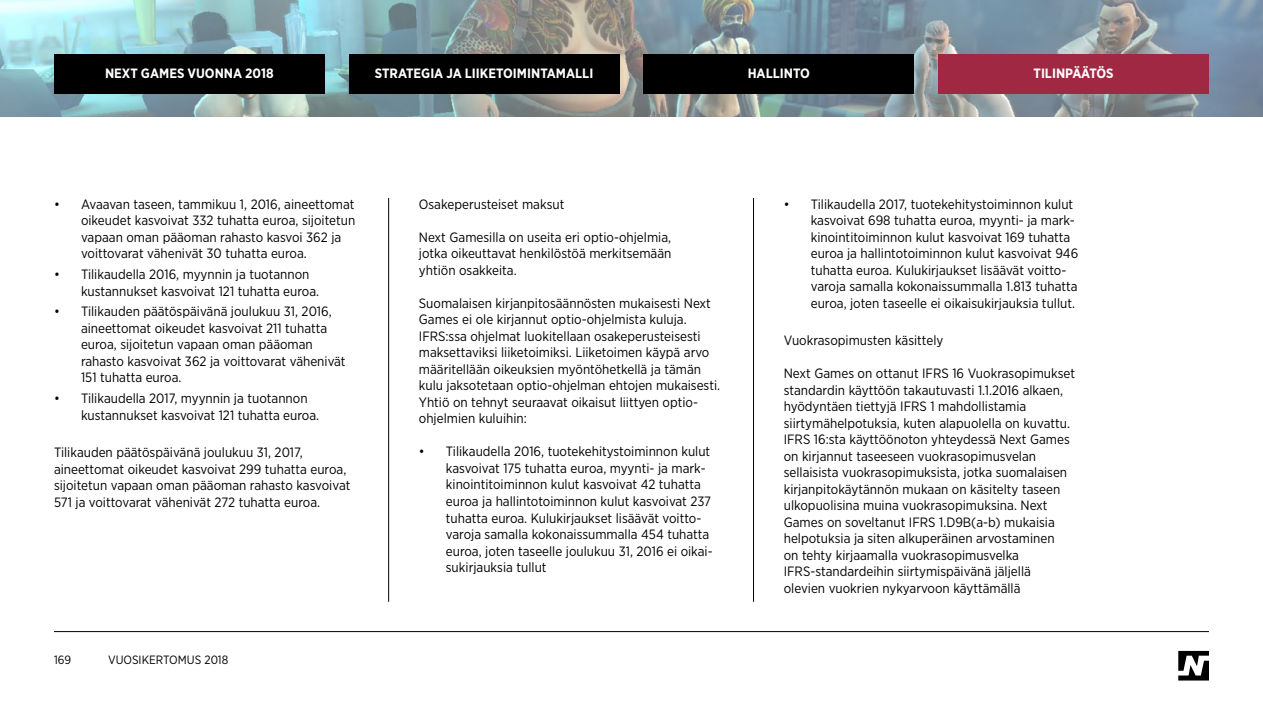
<style>
.page{position:relative;width:1263px;height:711px;background:#fff}
.page>*{position:absolute;margin:0;border:0;box-sizing:border-box;transform-origin:0 0}
.t1{font:13.5px/16.5px "Gotham Narrow";color:#000}
.t2{font:700 13.5px "Gotham Narrow";color:#fff}
.t3{font:12px "Gotham Narrow";color:#000}
</style>
<div class="page">
<hr style="left:54px;top:631px;width:1155px;height:1px;background:#000">
<svg style="left:1178px;top:650px;width:31px;height:30px"></svg>
<img style="left:0;top:0;width:1263px;height:116px">
<hr style="left:388px;top:198px;width:1px;height:403px;background:#000">
<hr style="left:753px;top:198px;width:1px;height:403px;background:#000">
<div style="left:938px;top:54px;width:271px;height:39px;background:#a02842"></div>
<div style="left:54px;top:54px;width:271px;height:39px;background:#000"></div>
<div style="left:349px;top:54px;width:270px;height:39px;background:#000"></div>
<div style="left:643px;top:54px;width:271px;height:39px;background:#000"></div>
<p class="t2" style="left:105px;top:65px;width:170px">NEXT GAMES VUONNA 2018</p>
<p class="t2" style="left:375px;top:65px;width:220px">STRATEGIA JA LIIKETOIMINTAMALLI</p>
<p class="t2" style="left:748px;top:65px;width:64px">HALLINTO</p>
<p class="t2" style="left:1033px;top:65px;width:82px">TILINPÄÄTÖS</p>
<p class="t1" style="left:81px;top:195px;width:276px;text-indent:-27px">• Avaavan taseen, tammikuu 1, 2016, aineettomat oikeudet kasvoivat 332 tuhatta euroa, sijoitetun vapaan oman pääoman rahasto kasvoi 362 ja voittovarat vähenivät 30 tuhatta euroa.</p>
<p class="t1" style="left:81px;top:266px;width:240px;text-indent:-27px">• Tilikaudella 2016, myynnin ja tuotannon kustannukset kasvoivat 121 tuhatta euroa.</p>
<p class="t1" style="left:81px;top:303px;width:266px;text-indent:-27px">• Tilikauden päätöspäivänä joulukuu 31, 2016, aineettomat oikeudet kasvoivat 211 tuhatta euroa, sijoitetun vapaan oman pääoman rahasto kasvoivat 362 ja voittovarat vähenivät 151 tuhatta euroa.</p>
<p class="t1" style="left:81px;top:390px;width:240px;text-indent:-27px">• Tilikaudella 2017, myynnin ja tuotannon kustannukset kasvoivat 121 tuhatta euroa.</p>
<p class="t1" style="left:54px;top:443px;width:298px">Tilikauden päätöspäivänä joulukuu 31, 2017, aineettomat oikeudet kasvoivat 299 tuhatta euroa, sijoitetun vapaan oman pääoman rahasto kasvoivat 571 ja voittovarat vähenivät 272 tuhatta euroa.</p>
<p class="t3" style="left:54px;top:652px;width:19px">169</p>
<p class="t3" style="left:108px;top:652px;width:122px">VUOSIKERTOMUS 2018</p>
<p class="t1" style="left:419px;top:195px;width:147px">Osakeperusteiset maksut</p>
<p class="t1" style="left:419px;top:228px;width:254px;text-align:justify">Next Gamesilla on useita eri optio-ohjelmia, jotka oikeuttavat henkilöstöä merkitsemään yhtiön osakkeita.</p>
<p class="t1" style="left:419px;top:294px;width:303px">Suomalaisen kirjanpitosäännösten mukaisesti Next Games ei ole kirjannut optio-ohjelmista kuluja.<br>IFRS:ssa ohjelmat luokitellaan osakeperusteisesti maksettaviksi liiketoimiksi. Liiketoimen käypä arvo määritellään oikeuksien myöntöhetkellä ja tämän kulu jaksotetaan optio-ohjelman ehtojen mukaisesti.<br>Yhtiö on tehnyt seuraavat oikaisut liittyen optio&shy;ohjelmien kuluihin:</p>
<p class="t1" style="left:446px;top:443px;width:268px;text-indent:-27px">• Tilikaudella 2016, tuotekehitystoiminnon kulut kasvoivat 175 tuhatta euroa, myynti- ja mark&shy;kinointitoiminnon kulut kasvoivat 42 tuhatta euroa ja hallintotoiminnon kulut kasvoivat 237 tuhatta euroa. Kulukirjaukset lisäävät voitto&shy;varoja samalla kokonaissummalla 454 tuhatta euroa, joten taseelle joulukuu 31, 2016 ei oikai&shy;sukirjauksia tullut</p>
<p class="t1" style="left:811px;top:195px;width:269px;text-indent:-27px">• Tilikaudella 2017, tuotekehitystoiminnon kulut kasvoivat 698 tuhatta euroa, myynti- ja mark&shy;kinointitoiminnon kulut kasvoivat 169 tuhatta euroa ja hallintotoiminnon kulut kasvoivat 946 tuhatta euroa. Kulukirjaukset lisäävät voitto&shy;varoja samalla kokonaissummalla 1.813 tuhatta euroa, joten taseelle ei oikaisukirjauksia tullut.</p>
<p class="t1" style="left:784px;top:332px;width:161px">Vuokrasopimusten käsittely</p>
<p class="t1" style="left:784px;top:365px;width:293px">Next Games on ottanut IFRS 16 Vuokrasopimukset standardin käyttöön takautuvasti 1.1.2016 alkaen, hyödyntäen tiettyjä IFRS 1 mahdollistamia siirtymähelpotuksia, kuten alapuolella on kuvattu.<br>IFRS 16:sta käyttöönoton yhteydessä Next Games on kirjannut taseeseen vuokrasopimusvelan sellaisista vuokrasopimuksista, jotka suomalaisen kirjanpitokäytännön mukaan on käsitelty taseen ulkopuolisina muina vuokrasopimuksina. Next Games on soveltanut IFRS 1.D9B(a-b) mukaisia helpotuksia ja siten alkuperäinen arvostaminen<br>on tehty kirjaamalla vuokrasopimusvelka IFRS-standardeihin siirtymispäivänä jäljellä olevien vuokrien nykyarvoon käyttämällä</p>
</div>
